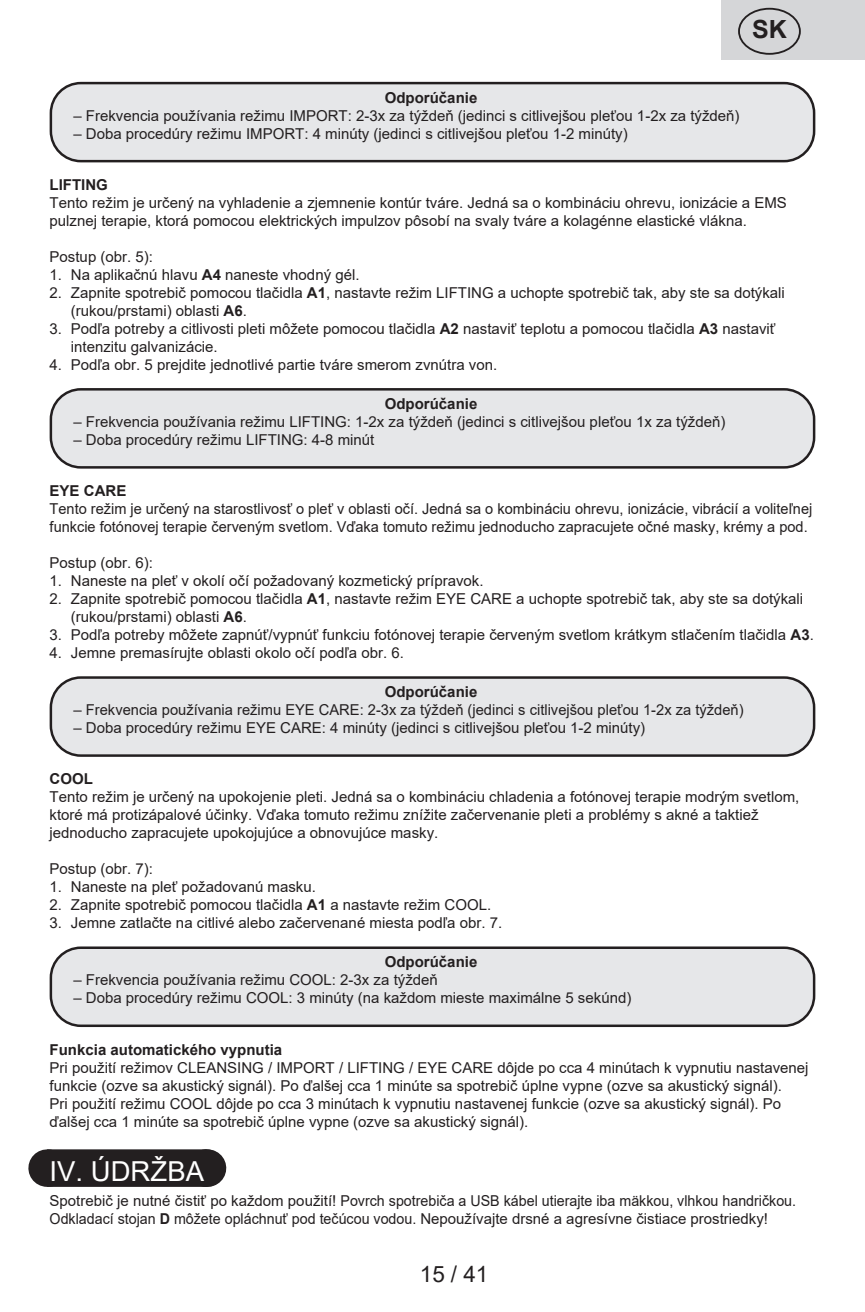
<style>
.page{position:relative;width:865px;height:1312px;background:#fff}
.page>*{position:absolute;margin:0;border:0;box-sizing:border-box;transform-origin:0 0}
.Grafický_nadpis_ETA{font:27.5px "Arial";color:#fff}
.t1{font:700 25px "Arial";color:#231f20}
.t2{font:22.5px "Arial";color:#231f20}
.Normální{font:15px/18px "Arial";color:#231f20}
.Normální-2{font:700 15px "Arial";color:#231f20}
.s1{font-weight:700}
</style>
<div class="page">
<div style="left:721px;top:0;width:144px;height:60px;background:#d5d6d8"></div>
<div style="left:738px;top:8px;width:62px;height:47px;border:2px solid #231f20;border-radius:50%"></div>
<div style="left:47px;top:1149px;width:159px;height:37px;background:#231f20"></div>
<svg style="left:127px;top:1149px;width:79px;height:1px"></svg>
<hr style="left:206px;top:1149px;width:1px;height:37px;background:#231f20">
<div style="left:51px;top:83px;width:763px;height:78px;background:#e6e7e9;border-radius:30px"></div>
<div style="left:50px;top:82px;width:765px;height:80px;border:2px solid #231f20;border-radius:30px"></div>
<div style="left:51px;top:389px;width:763px;height:78px;background:#e6e7e9;border-radius:30px"></div>
<div style="left:50px;top:388px;width:765px;height:80px;border:2px solid #231f20;border-radius:30px"></div>
<div style="left:51px;top:677px;width:763px;height:78px;background:#e6e7e9;border-radius:30px"></div>
<div style="left:50px;top:676px;width:765px;height:80px;border:2px solid #231f20;border-radius:30px"></div>
<div style="left:51px;top:947px;width:763px;height:78px;background:#e6e7e9;border-radius:30px"></div>
<div style="left:50px;top:946px;width:765px;height:80px;border:2px solid #231f20;border-radius:30px"></div>
<h2 class="t1" style="left:752px;top:12px;width:36px">SK</h2>
<p class="Normální-2" style="left:385px;top:87px;width:94px">Odporúčanie</p>
<p class="Normální" style="left:73px;top:106px;width:667px">– Frekvencia používania režimu IMPORT: 2-3x za týždeň (jedinci s citlivejšou pleťou 1-2x za týždeň)</p>
<p class="Normální" style="left:73px;top:124px;width:556px">– Doba procedúry režimu IMPORT: 4 minúty (jedinci s citlivejšou pleťou 1-2 minúty)</p>
<p class="Normální-2" style="left:50px;top:174px;width:60px">LIFTING</p>
<p class="Normální" style="left:50px;top:193px;width:738px">Tento režim je určený na vyhladenie a zjemnenie kontúr tváre. Jedná sa o kombináciu ohrevu, ionizácie a EMS pulznej terapie, ktorá pomocou elektrických impulzov pôsobí na svaly tváre a kolagénne elastické vlákna.</p>
<p class="Normální" style="left:50px;top:247px;width:105px">Postup (obr. 5):</p>
<p class="Normální" style="left:50px;top:265px;width:311px">1. Na aplikačnú hlavu <span class="s1">A4</span> naneste vhodný gél.</p>
<p class="Normální" style="left:71px;top:283px;width:715px;text-indent:-21px">2. Zapnite spotrebič pomocou tlačidla <span class="s1">A1</span>, nastavte režim LIFTING a uchopte spotrebič tak, aby ste sa dotýkali (rukou/prstami) oblasti <span class="s1">A6</span>.</p>
<p class="Normální" style="left:71px;top:319px;width:706px;text-indent:-21px">3. Podľa potreby a citlivosti pleti môžete pomocou tlačidla <span class="s1">A2</span> nastaviť teplotu a pomocou tlačidla <span class="s1">A3</span> nastaviť intenzitu galvanizácie.</p>
<p class="Normální" style="left:50px;top:355px;width:449px">4. Podľa obr. 5 prejdite jednotlivé partie tváre smerom zvnútra von.</p>
<p class="Normální-2" style="left:385px;top:393px;width:94px">Odporúčanie</p>
<p class="Normální" style="left:73px;top:412px;width:653px">– Frekvencia používania režimu LIFTING: 1-2x za týždeň (jedinci s citlivejšou pleťou 1x za týždeň)</p>
<p class="Normální" style="left:73px;top:430px;width:302px">– Doba procedúry režimu LIFTING: 4-8 minút</p>
<p class="Normální-2" style="left:50px;top:480px;width:78px">EYE CARE</p>
<p class="Normální" style="left:50px;top:499px;width:764px">Tento režim je určený na starostlivosť o pleť v oblasti očí. Jedná sa o kombináciu ohrevu, ionizácie, vibrácií a voliteľnej funkcie fotónovej terapie červeným svetlom. Vďaka tomuto režimu jednoducho zapracujete očné masky, krémy a pod.</p>
<p class="Normální" style="left:50px;top:553px;width:105px">Postup (obr. 6):</p>
<p class="Normální" style="left:50px;top:571px;width:435px">1. Naneste na pleť v okolí očí požadovaný kozmetický prípravok.</p>
<p class="Normální" style="left:71px;top:589px;width:734px;text-indent:-21px">2. Zapnite spotrebič pomocou tlačidla <span class="s1">A1</span>, nastavte režim EYE CARE a uchopte spotrebič tak, aby ste sa dotýkali (rukou/prstami) oblasti <span class="s1">A6</span>.</p>
<p class="Normální" style="left:50px;top:625px;width:765px">3. Podľa potreby môžete zapnúť/vypnúť funkciu fotónovej terapie červeným svetlom krátkym stlačením tlačidla <span class="s1">A3</span>.</p>
<p class="Normální" style="left:50px;top:643px;width:356px">4. Jemne premasírujte oblasti okolo očí podľa obr. 6.</p>
<p class="Normální-2" style="left:385px;top:681px;width:94px">Odporúčanie</p>
<p class="Normální" style="left:73px;top:700px;width:671px">– Frekvencia používania režimu EYE CARE: 2-3x za týždeň (jedinci s citlivejšou pleťou 1-2x za týždeň)</p>
<p class="Normální" style="left:73px;top:718px;width:573px">– Doba procedúry režimu EYE CARE: 4 minúty (jedinci s citlivejšou pleťou 1-2 minúty)</p>
<p class="Normální-2" style="left:50px;top:768px;width:45px">COOL</p>
<p class="Normální" style="left:50px;top:787px;width:751px">Tento režim je určený na upokojenie pleti. Jedná sa o kombináciu chladenia a fotónovej terapie modrým svetlom, ktoré má protizápalové účinky. Vďaka tomuto režimu znížite začervenanie pleti a problémy s akné a taktiež jednoducho zapracujete upokojujúce a obnovujúce masky.</p>
<p class="Normální" style="left:50px;top:859px;width:105px">Postup (obr. 7):</p>
<p class="Normální" style="left:50px;top:877px;width:268px">1. Naneste na pleť požadovanú masku.</p>
<p class="Normální" style="left:50px;top:895px;width:443px">2. Zapnite spotrebič pomocou tlačidla <span class="s1">A1</span> a nastavte režim COOL.</p>
<p class="Normální" style="left:50px;top:913px;width:454px">3. Jemne zatlačte na citlivé alebo začervenané miesta podľa obr. 7.</p>
<p class="Normální-2" style="left:385px;top:951px;width:94px">Odporúčanie</p>
<p class="Normální" style="left:73px;top:970px;width:366px">– Frekvencia používania režimu COOL: 2-3x za týždeň</p>
<p class="Normální" style="left:73px;top:988px;width:559px">– Doba procedúry režimu COOL: 3 minúty (na každom mieste maximálne 5 sekúnd)</p>
<p class="Normální-2" style="left:50px;top:1038px;width:234px">Funkcia automatického vypnutia</p>
<p class="Normální" style="left:50px;top:1057px;width:760px">Pri použití režimov CLEANSING / IMPORT / LIFTING / EYE CARE dôjde po cca 4 minútach k vypnutiu nastavenej funkcie (ozve sa akustický signál). Po ďalšej cca 1 minúte sa spotrebič úplne vypne (ozve sa akustický signál).</p>
<p class="Normální" style="left:50px;top:1093px;width:733px">Pri použití režimu COOL dôjde po cca 3 minútach k vypnutiu nastavenej funkcie (ozve sa akustický signál). Po ďalšej cca 1 minúte sa spotrebič úplne vypne (ozve sa akustický signál).</p>
<p class="Grafický_nadpis_ETA" style="left:50px;top:1151px;width:156px">IV. ÚDRŽBA</p>
<p class="Normální" style="left:50px;top:1191px;width:748px">Spotrebič je nutné čistiť po každom použití! Povrch spotrebiča a USB kábel utierajte iba mäkkou, vlhkou handričkou.<br>Odkladací stojan <span class="s1">D</span> môžete opláchnuť pod tečúcou vodou. Nepoužívajte drsné a agresívne čistiace prostriedky!</p>
<h3 class="t2" style="left:420px;top:1258px;width:70px">15 / 41</h3>
</div>
